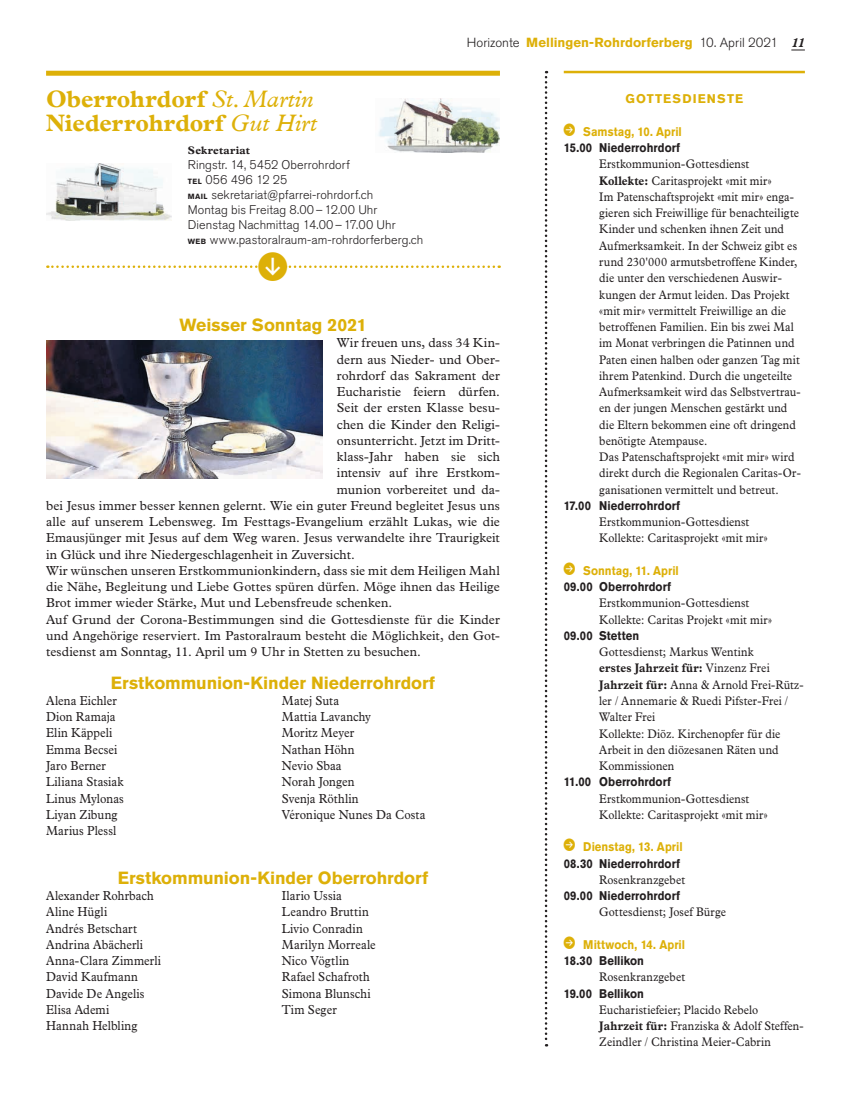
<style>
.page{position:relative;width:851px;height:1099px;background:#fff}
.page>*{position:absolute;margin:0;border:0;box-sizing:border-box;transform-origin:0 0}
.t1{font:700 23.75px/23.8px "Plantin MT Pro";color:#ddb008}
.t2{font:700 17.5px "Akzidenz Grotesk Pro";letter-spacing:-.005em;color:#ddb008}
.t3{font:13.12px "Plantin Std";letter-spacing:.01em;color:#231f20}
.t4{font:13.12px/16.2px "Plantin Std";letter-spacing:.01em;color:#231f20;scale:.9 1}
.t5{font:700 13.12px "Akzidenz Grotesk Pro";letter-spacing:.005em;color:#ddb008}
.t6{font:12.5px/16.2px "Plantin Std";letter-spacing:.01em;color:#231f20;scale:.9 1}
.t7{font:300 12.5px/15px "Akzidenz Grotesk Pro";letter-spacing:.005em;color:#231f20}
.t8{font:700 12.5px "Akzidenz Grotesk Pro";letter-spacing:.005em;color:#231f20;scale:.9 1}
.t9{font:700 12.5px "Akzidenz Grotesk Pro";letter-spacing:.005em;color:#ddb008;scale:.9 1}
.t10{font:700 12.5px "Akzidenz Grotesk Pro";letter-spacing:.09em;color:#ddb008}
.t11{font:700 11px "Plantin MT Pro";letter-spacing:.025em;color:#231f20}
.s1{font-weight:300;color:#231f20}
.s2{font-family:"Plantin Std";font-style:italic;color:#231f20}
.s3{font-weight:400;font-style:italic}
.s4{font-weight:700;font-size:7.5px}
.s5{font-weight:700}
</style>
<div class="page">
<svg style="left:791px;top:50px;width:13px;height:1px"></svg>
<svg style="left:544px;top:71px;width:3px;height:975px"></svg>
<hr style="left:563px;top:71px;width:241px;height:2px;background:#ddb008">
<img style="left:46px;top:340px;width:276px;height:138px">
<div style="left:46px;top:71px;width:454px;height:5px;background:#ddb008"></div>
<img style="left:47px;top:163px;width:124px;height:58px">
<img style="left:378px;top:98px;width:122px;height:55px">
<svg style="left:47px;top:265px;width:452px;height:3px"></svg>
<p class="t5" style="left:467px;top:34px;width:339px"><span class="s1">Horizonte</span> Mellingen-Rohrdorferberg <span class="s1">10. April 2021</span> <span class="s2">11</span></p>
<h1 class="t1" style="left:46px;top:87px;width:272px">Oberrohrdorf <span class="s3">St.Martin<br></span>Niederrohrdorf <span class="s3">Gut Hirt</span></h1>
<p class="t11" style="left:188px;top:144px;width:64px">Sekretariat</p>
<p class="t7" style="left:188px;top:158px;width:237px">Ringstr. 14, 5452 Oberrohrdorf<br><span class="s4">TEL</span> 056 496 12 25<br><span class="s4">MAIL</span> sekretariat@pfarrei-rohrdorf.ch<br>Montag bis Freitag 8.00–12.00 Uhr Dienstag Nachmittag 14.00–17.00 Uhr<br><span class="s4">WEB</span> www.pastoralraum-am-rohrdorferberg.ch</p>
<h2 class="t2" style="left:179px;top:313px;width:188px">Weisser Sonntag 2021</h2>
<p class="t3" style="left:337px;top:335px;width:164px">Wir freuen uns, dass 34 Kin-</p>
<p class="t3" style="left:337px;top:351px;width:164px">dern aus Nieder- und Ober-</p>
<p class="t3" style="left:337px;top:368px;width:165px">rohrdorf das Sakrament der</p>
<p class="t3" style="left:337px;top:384px;width:165px">Eucharistie feiern dürfen.</p>
<p class="t3" style="left:337px;top:400px;width:164px">Seit der ersten Klasse besu-</p>
<p class="t3" style="left:337px;top:416px;width:164px">chen die Kinder den Religi-</p>
<p class="t3" style="left:337px;top:433px;width:164px">onsunterricht. Jetzt im Dritt-</p>
<p class="t3" style="left:337px;top:449px;width:164px">klass-Jahr haben sie sich</p>
<p class="t3" style="left:337px;top:465px;width:164px">intensiv auf ihre Erstkom-</p>
<p class="t3" style="left:337px;top:481px;width:164px">munion vorbereitet und da-</p>
<p class="t3" style="left:46px;top:498px;width:455px">bei Jesus immer besser kennen gelernt. Wie ein guter Freund begleitet Jesus uns</p>
<p class="t3" style="left:46px;top:514px;width:455px">alle auf unserem Lebensweg. Im Festtags-Evangelium erzählt Lukas, wie die</p>
<p class="t3" style="left:46px;top:530px;width:455px">Emausjünger mit Jesus auf dem Weg waren. Jesus verwandelte ihre Traurigkeit</p>
<p class="t3" style="left:46px;top:546px;width:310px">in Glück und ihre Niedergeschlagenheit in Zuversicht.</p>
<p class="t3" style="left:46px;top:563px;width:455px">Wir wünschen unseren Erstkommunionkindern, dass sie mit dem Heiligen Mahl</p>
<p class="t3" style="left:46px;top:579px;width:455px">die Nähe, Begleitung und Liebe Gottes spüren dürfen. Möge ihnen das Heilige</p>
<p class="t3" style="left:46px;top:595px;width:347px">Brot immer wieder Stärke, Mut und Lebensfreude schenken.</p>
<p class="t3" style="left:46px;top:611px;width:455px">Auf Grund der Corona-Bestimmungen sind die Gottesdienste für die Kinder</p>
<p class="t3" style="left:46px;top:628px;width:455px">und Angehörige reserviert. Im Pastoralraum besteht die Möglichkeit, den Got-</p>
<p class="t3" style="left:46px;top:644px;width:376px">tesdienst am Sonntag, 11. April um 9 Uhr in Stetten zu besuchen.</p>
<h2 class="t2" style="left:111px;top:671px;width:326px">Erstkommunion-Kinder Niederrohrdorf</h2>
<p class="t4" style="left:46px;top:692px;width:88px">Alena Eichler<br>Dion Ramaja<br>Elin Käppeli<br>Emma Becsei<br>Jaro Berner<br>Liliana Stasiak<br>Linus Mylonas<br>Liyan Zibung<br>Marius Plessl</p>
<p class="t4" style="left:282px;top:692px;width:161px">Matej Suta<br>Mattia Lavanchy<br>Moritz Meyer<br>Nathan Höhn<br>Nevio Sbaa<br>Norah Jongen<br>Svenja Röthlin<br>Véronique Nunes Da Costa</p>
<h2 class="t2" style="left:118px;top:866px;width:312px">Erstkommunion-Kinder Oberrohrdorf</h2>
<p class="t4" style="left:46px;top:887px;width:129px">Alexander Rohrbach<br>Aline Hügli<br>Andrés Betschart<br>Andrina Abächerli<br>Anna-Clara Zimmerli<br>David Kaufmann<br>Davide De Angelis<br>Elisa Ademi<br>Hannah Helbling</p>
<p class="t4" style="left:282px;top:887px;width:106px">Ilario Ussia<br>Leandro Bruttin<br>Livio Conradin<br>Marilyn Morreale<br>Nico Vögtlin<br>Rafael Schafroth<br>Simona Blunschi<br>Tim Seger</p>
<p class="t10" style="left:625px;top:91px;width:119px">GOTTESDIENSTE</p>
<p class="t9" style="left:583px;top:123px;width:111px">Samstag, 10. April</p>
<p class="t8" style="left:563px;top:140px;width:131px">15.00 Niederrohrdorf</p>
<p class="t6" style="left:599px;top:156px;width:225px">Erstkommunion-Gottesdienst <span class="s5">Kollekte:</span> Caritasprojekt «mit mir»<br>Im Patenschaftsprojekt «mit mir» enga&shy;gieren sich Freiwillige für benachteiligte Kinder und schenken ihnen Zeit und Aufmerksamkeit. In der Schweiz gibt es rund 230'000 armutsbetroffene Kinder, die unter den verschiedenen Auswir&shy;kungen der Armut leiden. Das Projekt «mit mir» vermittelt Freiwillige an die betroffenen Familien. Ein bis zwei Mal im Monat verbringen die Patinnen und Paten einen halben oder ganzen Tag mit ihrem Patenkind. Durch die ungeteilte Aufmerksamkeit wird das Selbstvertrau&shy;en der jungen Menschen gestärkt und die Eltern bekommen eine oft dringend benötigte Atempause.<br>Das Patenschaftsprojekt «mit mir» wird direkt durch die Regionalen Caritas-Or&shy;ganisationen vermittelt und betreut.</p>
<p class="t8" style="left:563px;top:497px;width:131px">17.00 Niederrohrdorf</p>
<p class="t6" style="left:599px;top:514px;width:189px">Erstkommunion-Gottesdienst<br>Kollekte: Caritasprojekt «mit mir»</p>
<p class="t9" style="left:583px;top:562px;width:108px">Sonntag, 11. April</p>
<p class="t8" style="left:563px;top:578px;width:121px">09.00 Oberrohrdorf</p>
<p class="t6" style="left:599px;top:595px;width:193px">Erstkommunion-Gottesdienst<br>Kollekte: Caritas Projekt «mit mir»</p>
<p class="t8" style="left:563px;top:627px;width:85px">09.00 Stetten</p>
<p class="t6" style="left:599px;top:644px;width:228px">Gottesdienst; Markus Wentink<br><span class="s5">erstes Jahrzeit für:</span> Vinzenz Frei<br><span class="s5">Jahrzeit für:</span> Anna &amp; Arnold Frei-Rütz&shy;ler / Annemarie &amp; Ruedi Pifster-Frei /<br>Walter Frei<br>Kollekte: Diöz. Kirchenopfer für die<br>Arbeit in den diözesanen Räten und<br>Kommissionen</p>
<p class="t8" style="left:563px;top:773px;width:121px">11.00 Oberrohrdorf</p>
<p class="t6" style="left:599px;top:790px;width:189px">Erstkommunion-Gottesdienst<br>Kollekte: Caritasprojekt «mit mir»</p>
<p class="t9" style="left:583px;top:838px;width:112px">Dienstag, 13. April</p>
<p class="t8" style="left:563px;top:855px;width:131px">08.30 Niederrohrdorf</p>
<p class="t6" style="left:599px;top:871px;width:97px">Rosenkranzgebet</p>
<p class="t8" style="left:563px;top:887px;width:131px">09.00 Niederrohrdorf</p>
<p class="t6" style="left:599px;top:904px;width:142px">Gottesdienst; Josef Bürge</p>
<p class="t9" style="left:583px;top:936px;width:115px">Mittwoch, 14. April</p>
<p class="t8" style="left:563px;top:952px;width:91px">18.30 Bellikon</p>
<p class="t6" style="left:599px;top:969px;width:97px">Rosenkranzgebet</p>
<p class="t8" style="left:563px;top:985px;width:91px">19.00 Bellikon</p>
<p class="t6" style="left:599px;top:1001px;width:228px">Eucharistiefeier; Placido Rebelo<br><span class="s5">Jahrzeit für:</span> Franziska &amp; Adolf Steffen-<br>Zeindler / Christina Meier-Cabrin</p>
</div>
